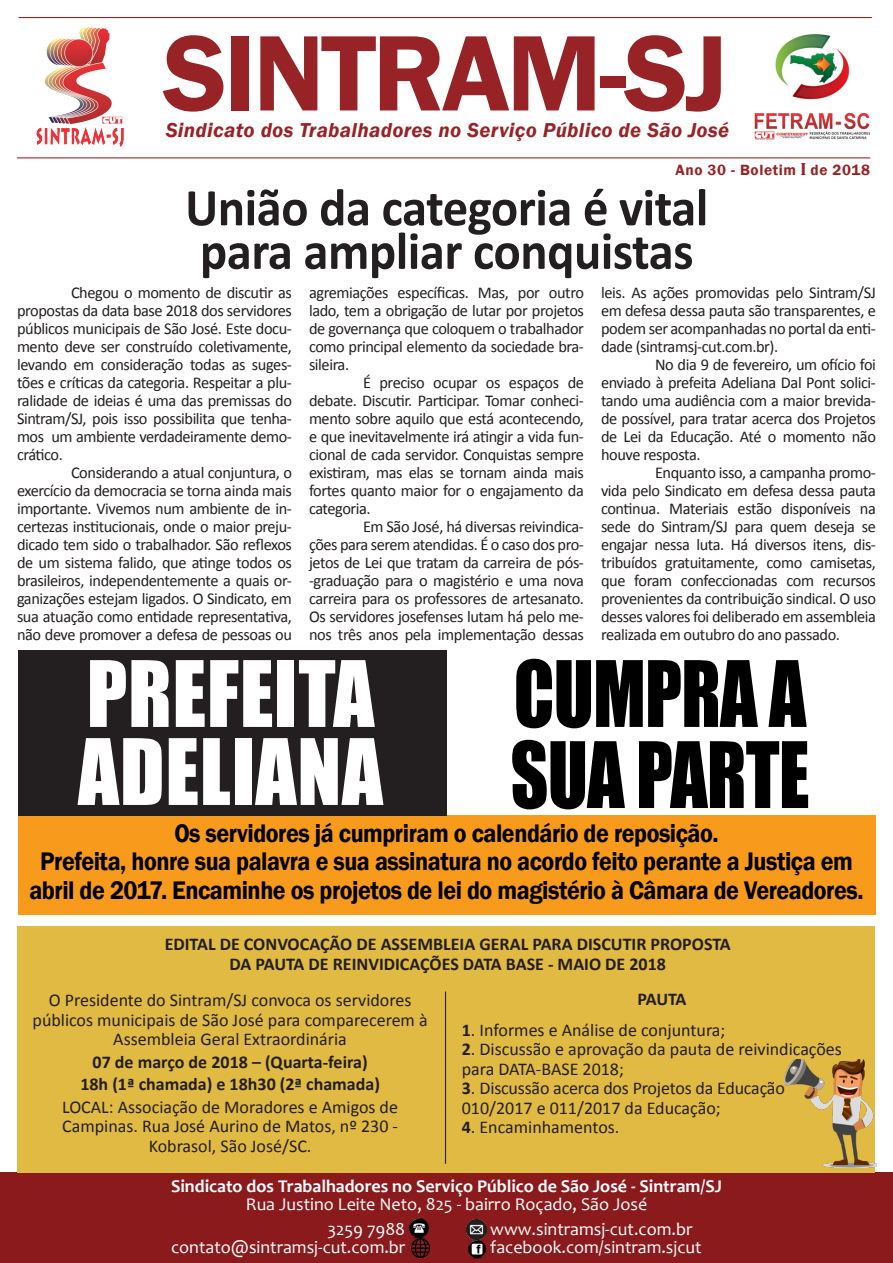
<style>
.page{position:relative;width:893px;height:1263px;background:#fff}
.page>*{position:absolute;margin:0;border:0;box-sizing:border-box;transform-origin:0 0}
.Boletim_setembro{font:600 111.15px "Franklin Gothic";letter-spacing:-.03em;color:#972326}
.t1{font:84.45px "Impact";letter-spacing:.01em;color:#fff;scale:.96 1}
.t2{font:84.45px "Impact";letter-spacing:-.01em;color:#000;scale:.87 1}
.t3{font:700 53.25px "Calibri";letter-spacing:-.01em;color:#231f20;scale:.95 1}
.t4{font:600 26.1px/28.5px "Franklin Gothic";letter-spacing:-.02em;color:#000;text-align:center;scale:.92 1}
.Boletim_setembro-2{font:italic 600 20.7px "Franklin Gothic";letter-spacing:.02em;color:#972326}
.t5{font:18px/19.5px "Calibri";color:#231f20;text-align:center}
.t6{font:700 18px/22.5px "Calibri";color:#231f20;text-align:center}
.t7{font:18px "Candara";color:#fff}
.t8{font:700 18px "Candara";color:#fff}
.t9{font:16.5px/18px "Calibri";letter-spacing:-.025em;color:#231f20;text-align:justify}
.Boletim_setembro-3{font:600 15.3px "Franklin Gothic";letter-spacing:.04em;color:#972326}
.s1{font-family:"Bernard";font-weight:400;font-stretch:condensed}
.s2{font-weight:400}
.s3{font-weight:700}
</style>
<div class="page">
<div style="left:0;top:1172px;width:893px;height:91px;background:#8b1a1d"></div>
<div style="left:18px;top:926px;width:857px;height:246px;background:#e1ba43"></div>
<hr style="left:445px;top:991px;width:1px;height:173px;background:#231f20">
<div style="left:19px;top:815px;width:857px;height:100px;background:#f89a1c"></div>
<div style="left:19px;top:650px;width:428px;height:165px;background:#231f20"></div>
<img style="left:784px;top:1059px;width:93px;height:108px">
<hr style="left:17px;top:157px;width:853px;height:1px;background:#972326">
<img style="left:36px;top:27px;width:88px;height:120px">
<img style="left:754px;top:34px;width:117px;height:106px">
<hr style="left:19px;top:17px;width:853px;height:1px;background:#972326">
<img style="left:409px;top:1218px;width:20px;height:20px">
<img style="left:411px;top:1238px;width:19px;height:19px">
<img style="left:467px;top:1219px;width:19px;height:39px">
<p class="Boletim_setembro" style="left:163px;top:5px;width:566px">SINTRAM-SJ</p>
<p class="Boletim_setembro-2" style="left:166px;top:116px;width:565px">Sindicato dos Trabalhadores no Serviço Público de São José</p>
<p class="Boletim_setembro-3" style="left:675px;top:160px;width:196px">Ano 30 - Boletim <span class="s1">I</span> de 2018</p>
<p class="t3" style="left:185px;top:174px;width:552px">União da categoria é vital</p>
<p class="t3" style="left:200px;top:217px;width:521px">para ampliar conquistas</p>
<p class="t9" style="left:17px;top:284px;width:276px;text-indent:54px">Chegou o momento de discutir as propostas da data base 2018 dos servidores públicos municipais de São José. Este docu&shy;mento deve ser construído coletivamente, levando em consideração todas as suges&shy;tões e críticas da categoria. Respeitar a plu&shy;ralidade de ideias é uma das premissas do Sintram/SJ, pois isso possibilita que tenha&shy;mos um ambiente verdadeiramente demo&shy;crático.</p>
<p class="t9" style="left:17px;top:464px;width:276px;text-indent:54px">Considerando a atual conjuntura, o exercício da democracia se torna ainda mais importante. Vivemos num ambiente de in&shy;certezas institucionais, onde o maior preju&shy;dicado tem sido o trabalhador. São reflexos de um sistema falido, que atinge todos os brasileiros, independentemente a quais or&shy;ganizações estejam ligados. O Sindicato, em sua atuação como entidade representativa, não deve promover a defesa de pessoas ou</p>
<p class="t9" style="left:601px;top:284px;width:276px">leis. As ações promovidas pelo Sintram/SJ em defesa dessa pauta são transparentes, e podem ser acompanhadas no portal da enti&shy;dade (sintramsj-cut.com.br).</p>
<p class="t9" style="left:601px;top:356px;width:276px;text-indent:54px">No dia 9 de fevereiro, um ofício foi enviado à prefeita Adeliana Dal Pont solici&shy;tando uma audiência com a maior brevida&shy;de possível, para tratar acerca dos Projetos de Lei da Educação. Até o momento não houve resposta.</p>
<p class="t9" style="left:601px;top:464px;width:276px;text-indent:54px">Enquanto isso, a campanha promo&shy;vida pelo Sindicato em defesa dessa pauta continua. Materiais estão disponíveis na sede do Sintram/SJ para quem deseja se engajar nessa luta. Há diversos itens, dis&shy;tribuídos gratuitamente, como camisetas, que foram confeccionadas com recursos provenientes da contribuição sindical. O uso desses valores foi deliberado em assembleia realizada em outubro do ano passado.</p>
<p class="t9" style="left:309px;top:284px;width:276px">agremiações específicas. Mas, por outro lado, tem a obrigação de lutar por projetos de governança que coloquem o trabalhador como principal elemento da sociedade bra&shy;sileira.</p>
<p class="t9" style="left:309px;top:374px;width:276px;text-indent:54px">É preciso ocupar os espaços de debate. Discutir. Participar. Tomar conheci&shy;mento sobre aquilo que está acontecendo, e que inevitavelmente irá atingir a vida fun&shy;cional de cada servidor. Conquistas sempre existiram, mas elas se tornam ainda mais fortes quanto maior for o engajamento da categoria.</p>
<p class="t9" style="left:309px;top:518px;width:276px;text-indent:54px">Em São José, há diversas reivindica&shy;ções para serem atendidas. É o caso dos pro&shy;jetos de Lei que tratam da carreira de pós--graduação para o magistério e uma nova carreira para os professores de artesanato.<br>Os servidores josefenses lutam há pelo me&shy;nos três anos pela implementação dessas</p>
<p class="t2" style="left:514px;top:628px;width:338px">CUMPRA A</p>
<p class="t2" style="left:510px;top:709px;width:345px">SUA PARTE</p>
<p class="t1" style="left:87px;top:628px;width:301px">PREFEITA</p>
<p class="t1" style="left:78px;top:706px;width:319px">ADELIANA</p>
<p class="t4" style="left:174px;top:819px;width:593px">Os servidores já cumpriram o calendário de reposição.</p>
<p class="t4" style="left:29px;top:847px;width:908px">Prefeita, honre sua palavra e sua assinatura no acordo feito perante a Justiça em abril de 2017. Encaminhe os projetos de lei do magistério à Câmara de Vereadores.</p>
<p class="t6" style="left:165px;top:933px;width:568px">EDITAL DE CONVOCAÇÃO DE ASSEMBLEIA GERAL PARA DISCUTIR PROPOSTA</p>
<p class="t6" style="left:229px;top:952px;width:438px">DA PAUTA DE REINVIDICAÇÕES DATA BASE - MAIO DE 2018</p>
<p class="t5" style="left:33px;top:990px;width:397px">O Presidente do Sintram/SJ convoca os servidores públicos municipais de São José para comparecerem à<br>Assembleia Geral Extraordinária</p>
<p class="t6" style="left:62px;top:1050px;width:337px">07 de março de 2018 – (Quarta-feira)<br>18h (1ª chamada) e 18h30 (2ª chamada)<br><span class="s2">LOCAL: Associação de Moradores e Amigos de</span></p>
<p class="t5" style="left:62px;top:1116px;width:337px">Campinas. Rua José Aurino de Matos, nº 230 -<br>Kobrasol, São José/SC.</p>
<p class="t6" style="left:637px;top:988px;width:51px">PAUTA</p>
<p class="t5" style="left:462px;top:1020px;width:265px"><span class="s3">1</span>. Informes e Análise de conjuntura;</p>
<p class="t5" style="left:462px;top:1039px;width:382px;text-align:left"><span class="s3">2</span>. Discussão e aprovação da pauta de reivindicações para DATA-BASE 2018;</p>
<p class="t5" style="left:462px;top:1078px;width:325px"><span class="s3">3</span>. Discussão acerca dos Projetos da Educação</p>
<p class="t5" style="left:462px;top:1098px;width:260px">010/2017 e 011/2017 da Educação;</p>
<p class="t5" style="left:462px;top:1117px;width:159px"><span class="s3">4</span>. Encaminhamentos.</p>
<p class="t8" style="left:171px;top:1174px;width:552px">Sindicato dos Trabalhadores no Serviço Público de São José - Sintram/SJ</p>
<p class="t7" style="left:246px;top:1192px;width:403px">Rua Justino Leite Neto, 825 - bairro Roçado, São José</p>
<p class="t7" style="left:327px;top:1218px;width:79px">3259 7988</p>
<p class="t7" style="left:171px;top:1236px;width:236px">contato@sintramsj-cut.com.br</p>
<p class="t7" style="left:490px;top:1218px;width:204px">www.sintramsj-cut.com.br</p>
<p class="t7" style="left:490px;top:1236px;width:213px">facebook.com/sintram.sjcut</p>
</div>
